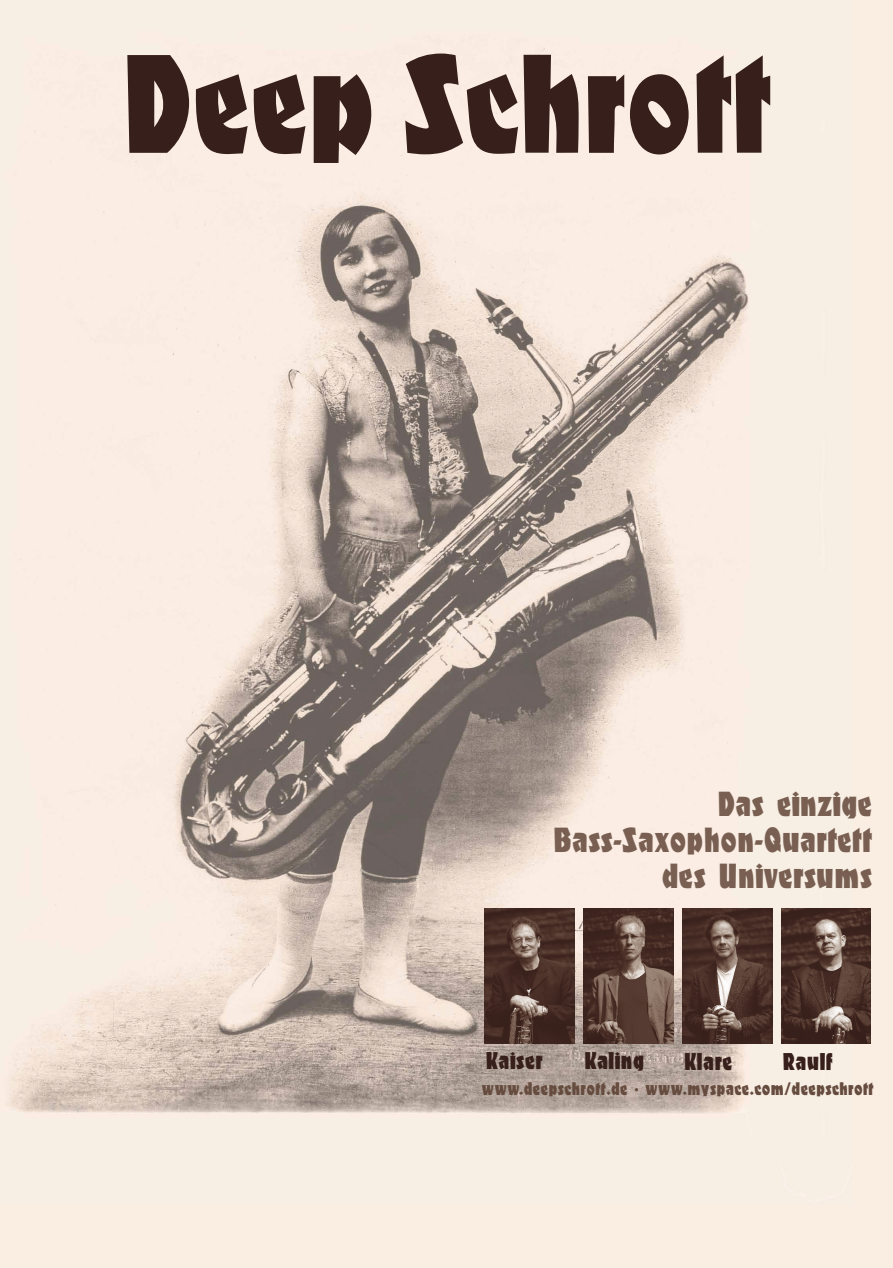
<style>
.page{position:relative;width:893px;height:1268px;background:#fff}
.page>*{position:absolute;margin:0;border:0;box-sizing:border-box;transform-origin:0 0}
.t1{font:138.75px "Fancy";letter-spacing:.01em;color:#371f1b}
.t2{font:34.5px/36px "Fancy";letter-spacing:.02em;color:#785f51;text-align:right}
.t3{font:24px "Fancy";letter-spacing:.03em;color:#371f1b}
.t4{font:18px "Fancy";letter-spacing:.03em;color:#664c3f}
</style>
<div class="page">
<div style="left:0;top:0;width:893px;height:1267px;background:#faede2"></div>
<img style="left:10px;top:48px;width:843px;height:1066px">
<img style="left:782px;top:908px;width:88px;height:135px">
<img style="left:683px;top:908px;width:90px;height:135px">
<img style="left:584px;top:908px;width:90px;height:135px">
<img style="left:485px;top:908px;width:90px;height:135px">
<h1 class="t1" style="left:123px;top:25px;width:649px">Deep Schrott</h1>
<h2 class="t2" style="left:554px;top:786px;width:320px">Das einzige<br>Bass-Saxophon-Quartett des Universums</h2>
<h3 class="t3" style="left:486px;top:1046px;width:58px">Kaiser</h3>
<h3 class="t3" style="left:584px;top:1046px;width:61px">Kaling</h3>
<h3 class="t3" style="left:684px;top:1047px;width:49px">Klare</h3>
<h3 class="t3" style="left:783px;top:1047px;width:51px">Raulf</h3>
<p class="t4" style="left:482px;top:1078px;width:393px">www.deepschrott.de · www.myspace.com/deepschrott</p>
</div>
